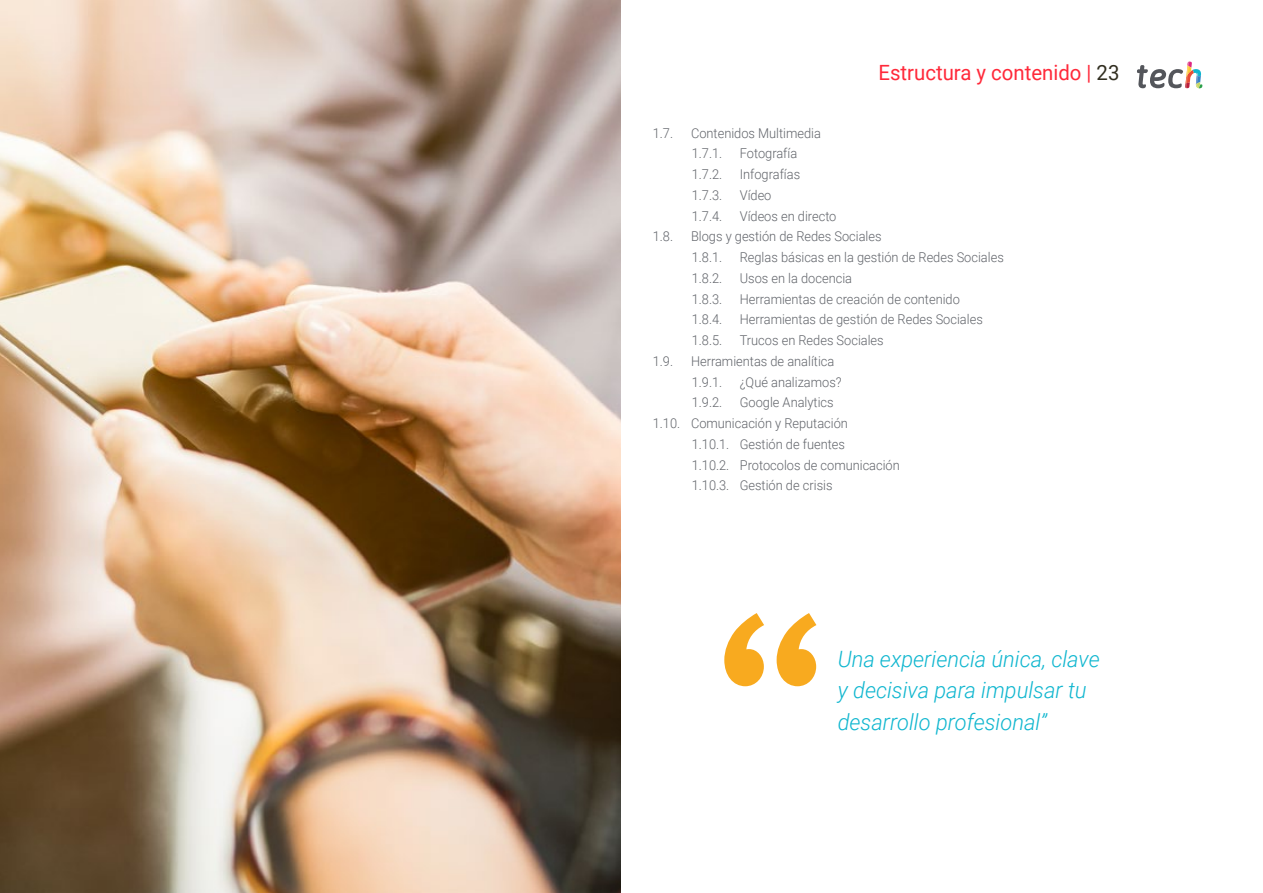
<style>
.page{position:relative;width:1263px;height:893px;background:#fff}
.page>*{position:absolute;margin:0;border:0;box-sizing:border-box;transform-origin:0 0}
.t1{font:italic 300 22.5px/31.5px "Roboto";color:#0fb6cf}
.t2{font:21px "Roboto";color:#ff293a}
.t3{font:300 13.5px/20.7px "Roboto";color:#61646a;scale:.95 1}
.s1{color:#312e20}
</style>
<div class="page">
<img style="left:0;top:0;width:621px;height:893px">
<svg style="left:724px;top:613px;width:92px;height:73px"></svg>
<svg style="left:1137px;top:62px;width:65px;height:27px"></svg>
<p class="t3" style="left:653px;top:122px;width:23px">1.7.</p>
<p class="t3" style="left:691px;top:122px;width:138px">Contenidos Multimedia<br>1.7.1.</p>
<p class="t3" style="left:740px;top:143px;width:62px">Fotografía</p>
<p class="t3" style="left:692px;top:164px;width:34px">1.7.2.</p>
<p class="t3" style="left:740px;top:164px;width:65px">Infografías</p>
<p class="t3" style="left:692px;top:184px;width:34px">1.7.3.</p>
<p class="t3" style="left:740px;top:184px;width:35px">Vídeo</p>
<p class="t3" style="left:692px;top:205px;width:34px">1.7.4.</p>
<p class="t3" style="left:740px;top:205px;width:103px">Vídeos en directo</p>
<h2 class="t2" style="left:878px;top:57px;width:242px">Estructura y contenido | <span class="s1">23</span></h2>
<p class="t3" style="left:653px;top:226px;width:23px">1.8.</p>
<p class="t3" style="left:691px;top:226px;width:202px">Blogs y gestión de Redes Sociales<br>1.8.1.</p>
<p class="t3" style="left:740px;top:247px;width:279px">Reglas básicas en la gestión de Redes Sociales</p>
<p class="t3" style="left:692px;top:267px;width:34px">1.8.2.</p>
<p class="t3" style="left:740px;top:267px;width:120px">Usos en la docencia</p>
<p class="t3" style="left:692px;top:288px;width:34px">1.8.3.</p>
<p class="t3" style="left:740px;top:288px;width:233px">Herramientas de creación de contenido</p>
<p class="t3" style="left:692px;top:309px;width:34px">1.8.4.</p>
<p class="t3" style="left:740px;top:309px;width:257px">Herramientas de gestión de Redes Sociales</p>
<p class="t3" style="left:692px;top:330px;width:34px">1.8.5.</p>
<p class="t3" style="left:740px;top:330px;width:153px">Trucos en Redes Sociales</p>
<p class="t3" style="left:653px;top:350px;width:23px">1.9.</p>
<p class="t3" style="left:691px;top:350px;width:152px">Herramientas de analítica<br>1.9.1.</p>
<p class="t3" style="left:740px;top:371px;width:109px">¿Qué analizamos?</p>
<p class="t3" style="left:692px;top:392px;width:34px">1.9.2.</p>
<p class="t3" style="left:740px;top:392px;width:100px">Google Analytics</p>
<p class="t3" style="left:653px;top:413px;width:207px">1.10. Comunicación y Reputación</p>
<p class="t3" style="left:692px;top:433px;width:163px">1.10.1. Gestión de fuentes</p>
<p class="t3" style="left:692px;top:454px;width:221px">1.10.2. Protocolos de comunicación</p>
<p class="t3" style="left:692px;top:475px;width:150px">1.10.3. Gestión de crisis</p>
<h1 class="t1" style="left:838px;top:642px;width:263px">Una experiencia única, clave y decisiva para impulsar tu desarrollo profesional”</h1>
</div>
